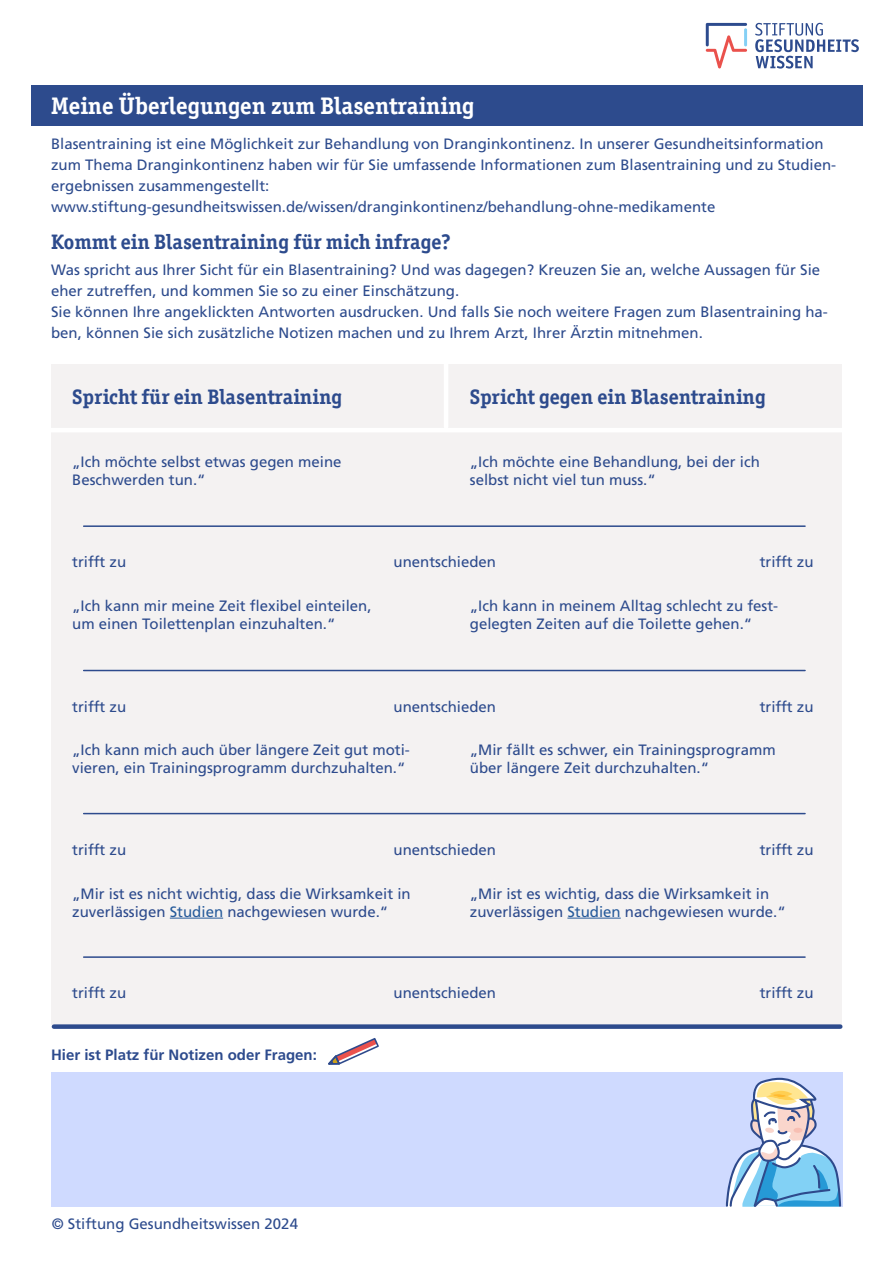
<style>
.page{position:relative;width:893px;height:1263px;background:#fff}
.page>*{position:absolute;margin:0;border:0;box-sizing:border-box;transform-origin:0 0}
.t1{font:700 24px "Officina Ser ITC Std";color:#fff}
.t2{font:700 21px "Officina Ser ITC Std";color:#2d4b8d}
.t3{font:15px/18px "Frutiger LT Std";color:#2d4b8d}
.t4{font:700 15px "Frutiger LT Std";color:#2d4b8d}
.s1{color:#275b9b}
</style>
<div class="page">
<svg style="left:706px;top:23px;width:41px;height:45px"></svg>
<svg style="left:755px;top:23px;width:104px;height:46px"></svg>
<div style="left:51px;top:364px;width:791px;height:660px;background:#f4f2f2"></div>
<div style="left:31px;top:86px;width:831px;height:40px;background:#2d4b8d"></div>
<div style="left:54px;top:1024px;width:786px;height:5px;background:#2d4b8d"></div>
<hr style="left:49px;top:428px;width:799px;height:4px;background:#fff">
<hr style="left:444px;top:362px;width:4px;height:65px;background:#fff">
<hr style="left:84px;top:525px;width:721px;height:2px;background:#2d4b8d">
<hr style="left:84px;top:670px;width:721px;height:1px;background:#2d4b8d">
<hr style="left:84px;top:813px;width:721px;height:1px;background:#2d4b8d">
<hr style="left:84px;top:956px;width:721px;height:2px;background:#2d4b8d">
<hr style="left:170px;top:918px;width:53px;height:1px;background:#275b9b">
<hr style="left:567px;top:918px;width:54px;height:1px;background:#275b9b">
<svg style="left:328px;top:1038px;width:51px;height:27px"></svg>
<div style="left:51px;top:1072px;width:792px;height:135px;background:#cfdaff"></div>
<svg style="left:726px;top:1077px;width:115px;height:130px"></svg>
<h1 class="t1" style="left:51px;top:91px;width:425px">Meine Überlegungen zum Blasentraining</h1>
<p class="t3" style="left:51px;top:133px;width:787px;line-height:21px">Blasentraining ist eine Möglichkeit zur Behandlung von Dranginkontinenz. In unserer Gesundheitsinformation zum Thema Dranginkontinenz haben wir für Sie umfassende Informationen zum Blasentraining und zu Studien&shy;ergebnissen zusammengestellt: www.stiftung-gesundheitswissen.de/wissen/dranginkontinenz/behandlung-ohne-medikamente</p>
<h2 class="t2" style="left:51px;top:229px;width:401px">Kommt ein Blasentraining für mich infrage?</h2>
<p class="t3" style="left:51px;top:259px;width:778px;line-height:21px">Was spricht aus Ihrer Sicht für ein Blasentraining? Und was dagegen? Kreuzen Sie an, welche Aussagen für Sie eher zutreffen, und kommen Sie so zu einer Einschätzung.<br>Sie können Ihre angeklickten Antworten ausdrucken. Und falls Sie noch weitere Fragen zum Blasentraining ha&shy;ben, können Sie sich zusätzliche Notizen machen und zu Ihrem Arzt, Ihrer Ärztin mitnehmen.</p>
<h2 class="t2" style="left:72px;top:384px;width:272px">Spricht für ein Blasentraining</h2>
<h2 class="t2" style="left:470px;top:384px;width:298px">Spricht gegen ein Blasentraining</h2>
<p class="t3" style="left:72px;top:453px;width:271px">„Ich möchte selbst etwas gegen meine<br>Beschwerden tun.“</p>
<p class="t3" style="left:470px;top:453px;width:292px">„Ich möchte eine Behandlung, bei der ich selbst nicht viel tun muss.“</p>
<p class="t3" style="left:72px;top:553px;width:55px">trifft zu</p>
<p class="t3" style="left:394px;top:553px;width:104px">unentschieden</p>
<p class="t3" style="left:760px;top:553px;width:55px">trifft zu</p>
<p class="t3" style="left:72px;top:597px;width:301px">„Ich kann mir meine Zeit flexibel einteilen, um einen Toilettenplan einzuhalten.“</p>
<p class="t3" style="left:470px;top:597px;width:310px">„Ich kann in meinem Alltag schlecht zu fest&shy;gelegten Zeiten auf die Toilette gehen.“</p>
<p class="t3" style="left:72px;top:698px;width:55px">trifft zu</p>
<p class="t3" style="left:394px;top:698px;width:104px">unentschieden</p>
<p class="t3" style="left:760px;top:698px;width:55px">trifft zu</p>
<p class="t3" style="left:72px;top:741px;width:339px">„Ich kann mich auch über längere Zeit gut moti&shy;vieren, ein Trainingsprogramm durchzuhalten.“</p>
<p class="t3" style="left:470px;top:741px;width:307px">„Mir fällt es schwer, ein Trainingsprogramm über längere Zeit durchzuhalten.“</p>
<p class="t3" style="left:72px;top:841px;width:55px">trifft zu</p>
<p class="t3" style="left:394px;top:841px;width:104px">unentschieden</p>
<p class="t3" style="left:760px;top:841px;width:55px">trifft zu</p>
<p class="t3" style="left:72px;top:884px;width:340px">„Mir ist es nicht wichtig, dass die Wirksamkeit in zuverlässigen <span class="s1">Studien</span> nachgewiesen wurde.“</p>
<p class="t3" style="left:470px;top:884px;width:317px">„Mir ist es wichtig, dass die Wirksamkeit in zuverlässigen <span class="s1">Studien</span> nachgewiesen wurde.“</p>
<p class="t3" style="left:72px;top:984px;width:55px">trifft zu</p>
<p class="t3" style="left:394px;top:984px;width:104px">unentschieden</p>
<p class="t3" style="left:760px;top:984px;width:55px">trifft zu</p>
<p class="t4" style="left:51px;top:1045px;width:267px">Hier ist Platz für Notizen oder Fragen:</p>
<p class="t3" style="left:52px;top:1215px;width:248px">© Stiftung Gesundheitswissen 2024</p>
</div>
